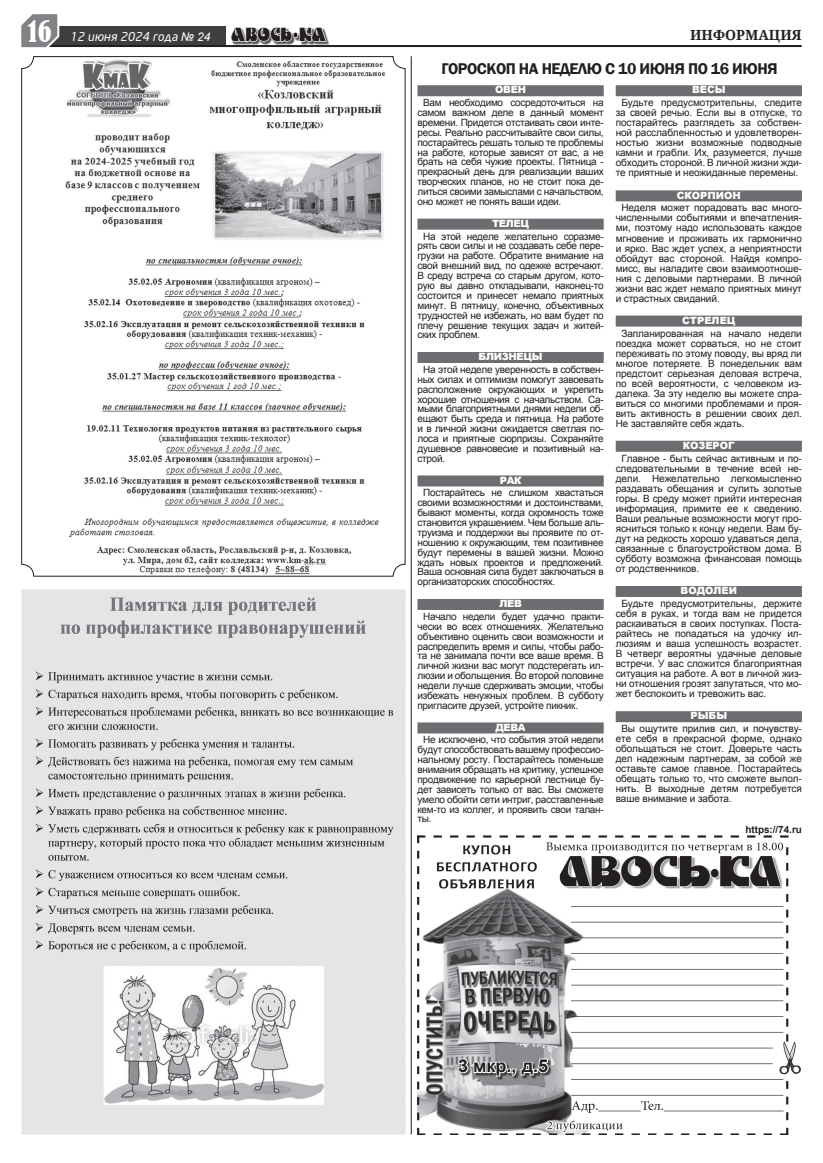
<style>
.page{position:relative;width:823px;height:1163px;background:#fff}
.page>*{position:absolute;margin:0;border:0;box-sizing:border-box;transform-origin:0 0}
.t1{font:condensed 27.5px "Bernard";color:#fff}
.основной{font:700 17.7px "Arial";color:#231f20}
.Заголовок{font:600 16px "Franklin Gothic";letter-spacing:-.03em;color:#231f20}
.t2{font:700 14px "Droid Serif";color:#231f20}
.t3{font:italic 12px "Neo Sans Cyr";color:#fff}
.основной-2{font:10px/9.9px "Arial";letter-spacing:-.01em;color:#231f20;text-align:justify}
.подподрубрика_авто{font:900 10px "Arial";color:#fff}
.Подпись{font:700 10px "Arial";color:#231f20}
.подподрубрика_авто-2{font:900 10px "Arial";letter-spacing:-.03em;color:#fff}
.s1{font-family:"Arial"}
.s2{font-family:"DS Motter Style";font-style:normal;font-size:16.3px;color:#231f20}
.s3{color:#231f20}
</style>
<div class="page">
<div style="left:22px;top:26px;width:204px;height:21px;background:#3e3e3f"></div>
<hr style="left:23px;top:45px;width:778px;height:2px;background:#231f20">
<svg style="left:21px;top:14px;width:39px;height:34px"></svg>
<div style="left:231px;top:28px;width:98px;height:17px;background:#231f20;opacity:.75"></div>
<svg style="left:231px;top:28px;width:96px;height:14px"></svg>
<hr style="left:410px;top:56px;width:1px;height:1078px;background:#231f20">
<img style="left:417px;top:835px;width:384px;height:299px">
<div style="left:458px;top:1059px;width:93px;height:20px;background:#231f20;opacity:.75"></div>
<svg style="left:456px;top:1054px;width:93px;height:23px"></svg>
<img style="left:23px;top:58px;width:380px;height:516px">
<div style="left:417px;top:85px;width:186px;height:11px;background:#6c6d70"></div>
<div style="left:417px;top:218px;width:186px;height:11px;background:#6c6d70"></div>
<div style="left:417px;top:352px;width:186px;height:11px;background:#6c6d70"></div>
<div style="left:417px;top:475px;width:186px;height:11px;background:#6c6d70"></div>
<div style="left:417px;top:599px;width:186px;height:11px;background:#6c6d70"></div>
<div style="left:417px;top:722px;width:186px;height:11px;background:#6c6d70"></div>
<div style="left:615px;top:85px;width:186px;height:11px;background:#6c6d70"></div>
<div style="left:615px;top:190px;width:186px;height:11px;background:#6c6d70"></div>
<div style="left:615px;top:315px;width:186px;height:11px;background:#6c6d70"></div>
<div style="left:615px;top:440px;width:186px;height:11px;background:#6c6d70"></div>
<div style="left:615px;top:586px;width:186px;height:11px;background:#6c6d70"></div>
<div style="left:615px;top:711px;width:186px;height:11px;background:#6c6d70"></div>
<img style="left:21px;top:589px;width:384px;height:545px">
<p class="t1" style="left:28px;top:16px;width:25px">16</p>
<p class="t3" style="left:70px;top:30px;width:257px">12 июня 2024 года <span class="s1">№ 24</span> <span class="s2">авось</span><span class="s3">•</span><span class="s2">ка</span></p>
<p class="t2" style="left:689px;top:25px;width:113px">ИНФОРМАЦИЯ</p>
<p class="Заголовок" style="left:441px;top:58px;width:337px">ГОРОСКОП НА НЕДЕЛЮ С 10 ИЮНЯ ПО 16 ИЮНЯ</p>
<p class="подподрубрика_авто" style="left:495px;top:83px;width:32px">ОВЕН</p>
<p class="основной-2" style="left:417px;top:98px;width:187px;text-indent:6px">Вам необходимо сосредоточиться на самом важном деле в данный момент времени. Придется отстаивать свои инте&shy;ресы. Реально рассчитывайте свои силы, постарайтесь решать только те проблемы на работе, которые зависят от вас, а не брать на себя чужие проекты. Пятница - прекрасный день для реализации ваших творческих планов, но не стоит пока де&shy;литься своими замыслами с начальством, оно может не понять ваши идеи.</p>
<p class="подподрубрика_авто" style="left:491px;top:216px;width:39px">ТЕЛЕЦ</p>
<p class="основной-2" style="left:417px;top:231px;width:187px;text-indent:6px">На этой неделе желательно соразме&shy;рять свои силы и не создавать себе пере&shy;грузки на работе. Обратите внимание на свой внешний вид, по одежке встречают.<br>В среду встреча со старым другом, кото&shy;рую вы давно откладывали, наконец-то состоится и принесет немало приятных минут. В пятницу, конечно, объективных трудностей не избежать, но вам будет по плечу решение текущих задач и житей&shy;ских проблем.</p>
<p class="подподрубрика_авто-2" style="left:478px;top:349px;width:65px">БЛИЗНЕЦЫ</p>
<p class="основной-2" style="left:417px;top:364px;width:187px;text-indent:6px">На этой неделе уверенность в собствен&shy;ных силах и оптимизм помогут завоевать расположение окружающих и укрепить хорошие отношения с начальством. Са&shy;мыми благоприятными днями недели об&shy;ещают быть среда и пятница. На работе и в личной жизни ожидается светлая по&shy;лоса и приятные сюрпризы. Сохраняйте душевное равновесие и позитивный на&shy;строй.</p>
<p class="подподрубрика_авто" style="left:499px;top:472px;width:23px">РАК</p>
<p class="основной-2" style="left:417px;top:488px;width:187px;text-indent:6px">Постарайтесь не слишком хвастаться своими возможностями и достоинствами, бывают моменты, когда скромность тоже становится украшением. Чем больше аль&shy;труизма и поддержки вы проявите по от&shy;ношению к окружающим, тем позитивнее будут перемены в вашей жизни. Можно ждать новых проектов и предложений.<br>Ваша основная сила будет заключаться в организаторских способностях.</p>
<p class="подподрубрика_авто" style="left:499px;top:596px;width:24px">ЛЕВ</p>
<p class="основной-2" style="left:417px;top:611px;width:187px;text-indent:6px">Начало недели будет удачно практи&shy;чески во всех отношениях. Желательно объективно оценить свои возможности и распределить время и силы, чтобы рабо&shy;та не занимала почти все ваше время. В личной жизни вас могут подстерегать ил&shy;люзии и обольщения. Во второй половине недели лучше сдерживать эмоции, чтобы избежать ненужных проблем. В субботу пригласите друзей, устройте пикник.</p>
<p class="подподрубрика_авто" style="left:495px;top:719px;width:32px">ДЕВА</p>
<p class="основной-2" style="left:417px;top:734px;width:187px;text-indent:6px">Не исключено, что события этой недели будут способствовать вашему профессио&shy;нальному росту. Постарайтесь поменьше внимания обращать на критику, успешное продвижение по карьерной лестнице бу&shy;дет зависеть только от вас. Вы сможете умело обойти сети интриг, расставленные кем-то из коллег, и проявить свои талан&shy;ты.</p>
<p class="подподрубрика_авто" style="left:691px;top:83px;width:35px">ВЕСЫ</p>
<p class="основной-2" style="left:615px;top:98px;width:187px;text-align:center">Будьте предусмотрительны, следите за своей речью. Если вы в отпуске, то постарайтесь разглядеть за собствен&shy;ной расслабленностью и удовлетворен&shy;ностью жизни возможные подводные камни и грабли. Их, разумеется, лучше обходить стороной. В личной жизни жди&shy;те приятные и неожиданные перемены.</p>
<p class="подподрубрика_авто" style="left:676px;top:188px;width:65px">СКОРПИОН</p>
<p class="основной-2" style="left:615px;top:203px;width:187px;text-indent:6px">Неделя может порадовать вас много&shy;численными событиями и впечатления&shy;ми, поэтому надо использовать каждое мгновение и проживать их гармонично и ярко. Вас ждет успех, а неприятности обойдут вас стороной. Найдя компро&shy;мисс, вы наладите свои взаимоотноше&shy;ния с деловыми партнерами. В личной жизни вас ждет немало приятных минут и страстных свиданий.</p>
<p class="подподрубрика_авто" style="left:681px;top:313px;width:55px">СТРЕЛЕЦ</p>
<p class="основной-2" style="left:615px;top:328px;width:187px;text-indent:6px">Запланированная на начало недели поездка может сорваться, но не стоит переживать по этому поводу, вы вряд ли многое потеряете. В понедельник вам предстоит серьезная деловая встреча, по всей вероятности, с человеком из&shy;далека. За эту неделю вы можете спра&shy;виться со многими проблемами и проя&shy;вить активность в решении своих дел.<br>Не заставляйте себя ждать.</p>
<p class="подподрубрика_авто" style="left:682px;top:438px;width:53px">КОЗЕРОГ</p>
<p class="основной-2" style="left:615px;top:453px;width:187px;text-indent:6px">Главное - быть сейчас активным и по&shy;следовательными в течение всей не&shy;дели. Нежелательно легкомысленно раздавать обещания и сулить золотые горы. В среду может прийти интересная информация, примите ее к сведению.<br>Ваши реальные возможности могут про&shy;ясниться только к концу недели. Вам бу&shy;дут на редкость хорошо удаваться дела, связанные с благоустройством дома. В субботу возможна финансовая помощь от родственников.</p>
<p class="подподрубрика_авто" style="left:680px;top:583px;width:58px">ВОДОЛЕЙ</p>
<p class="основной-2" style="left:615px;top:598px;width:187px;text-indent:6px">Будьте предусмотрительны, держите себя в руках, и тогда вам не придется раскаиваться в своих поступках. Поста&shy;райтесь не попадаться на удочку ил&shy;люзиям и ваша успешность возрастет.<br>В четверг вероятны удачные деловые встречи. У вас сложится благоприятная ситуация на работе. А вот в личной жиз&shy;ни отношения грозят запутаться, что мо&shy;жет беспокоить и тревожить вас.</p>
<p class="подподрубрика_авто" style="left:690px;top:708px;width:38px">РЫБЫ</p>
<p class="основной-2" style="left:615px;top:723px;width:187px;text-indent:6px">Вы ощутите прилив сил, и почувству&shy;ете себя в прекрасной форме, однако обольщаться не стоит. Доверьте часть дел надежным партнерам, за собой же оставьте самое главное. Постарайтесь обещать только то, что сможете выпол&shy;нить. В выходные детям потребуется ваше внимание и забота.</p>
<p class="Подпись" style="left:745px;top:822px;width:58px">https://74.ru</p>
<p class="основной" style="left:458px;top:1053px;width:91px">3 мкр., д.5</p>
</div>
